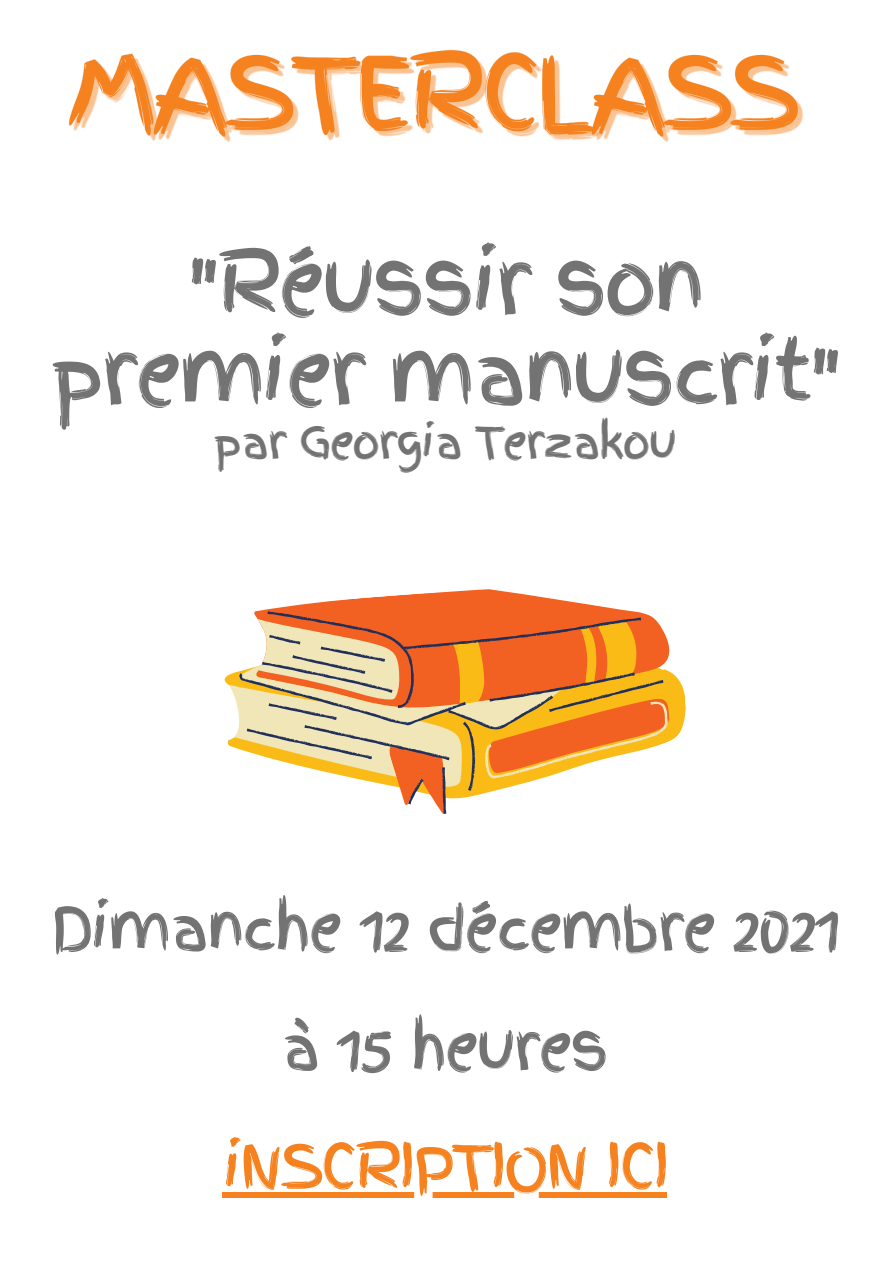
<style>
.page{position:relative;width:894px;height:1264px;background:#fff}
.page>*{position:absolute;margin:0;border:0;box-sizing:border-box;transform-origin:0 0}
.t1{font:82.35px/90.2px "Finger Paint";letter-spacing:-.04em;color:#737373;text-align:center}
.t2{font:60.15px "Finger Paint";letter-spacing:-.04em;color:#737373}
.t3{font:60.15px "Finger Paint";letter-spacing:-.04em;color:#f5821f}
.t4{font:43.35px "Finger Paint";letter-spacing:-.04em;color:#737373}
</style>
<div class="page">
<svg style="left:675px;top:675px;width:11px;height:63px"></svg>
<svg style="left:234px;top:589px;width:438px;height:225px"></svg>
<img style="left:68px;top:49px;width:735px;height:93px">
<div style="left:223px;top:1191px;width:444px;height:6px;background:#f5821f"></div>
<p class="t1" style="left:50px;top:238px;width:793px">"Réussir son premier manuscrit"</p>
<p class="t4" style="left:213px;top:411px;width:465px">par Georgia Terzakou</p>
<p class="t2" style="left:51px;top:883px;width:791px">Dimanche 12 décembre 2021</p>
<p class="t2" style="left:283px;top:1003px;width:327px">à 15 heures</p>
<p class="t3" style="left:223px;top:1122px;width:448px">iNSCRIPTION ICI</p>
</div>
